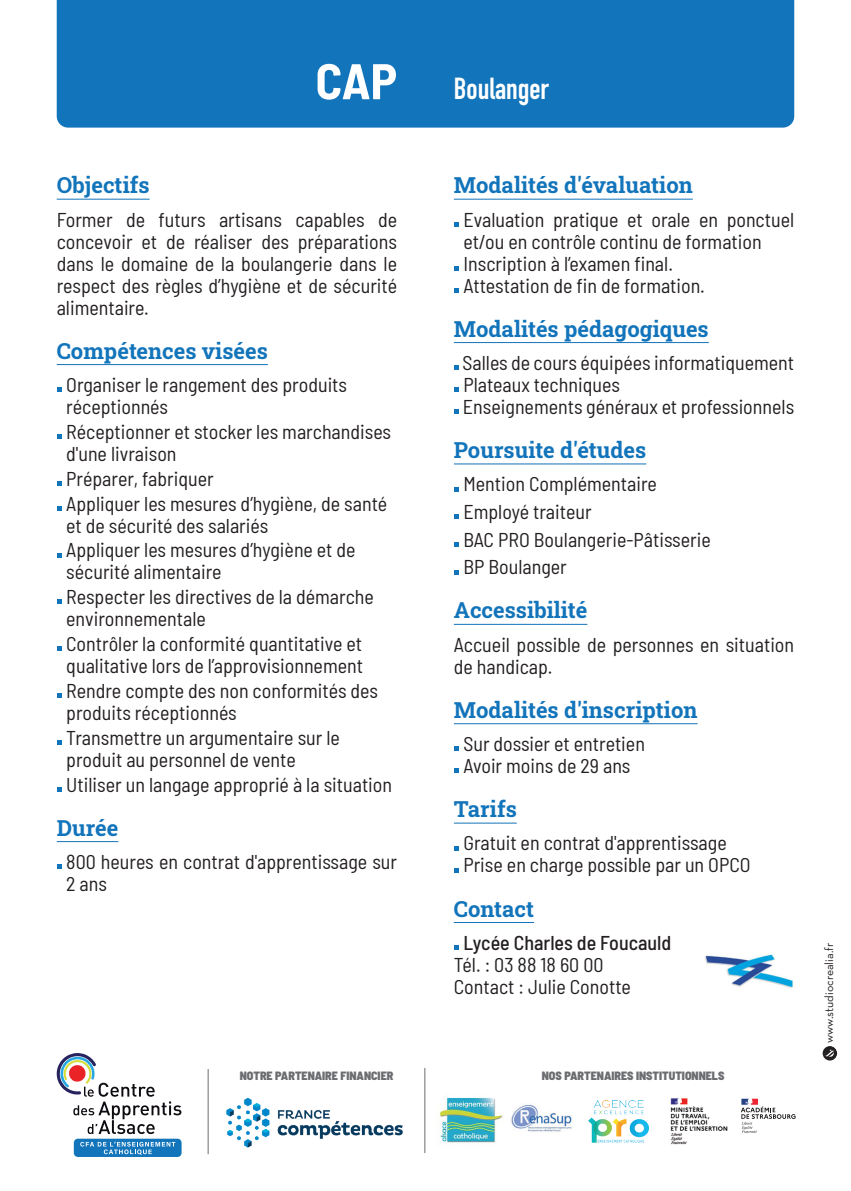
<style>
.page{position:relative;width:851px;height:1191px;background:#fff}
.page>*{position:absolute;margin:0;border:0;box-sizing:border-box;transform-origin:0 0}
.t1{font:700 semi-condensed 50px "Barlow";color:#fff}
.t2{font:700 30px "DIN Condensed";color:#fff}
.t3{font:22px "Roboto Slab";color:#1274ba}
.t4{font:semi-condensed 20px/22px "Barlow";color:#231f20}
.t5{font:500 semi-condensed 20px "Barlow";color:#231f20}
.t6{font:900 semi-condensed 12px "Barlow";color:#6c6d70}
.t7{font:12px "Neutra Text";color:#231f20}
</style>
<div class="page">
<hr style="left:57px;top:199px;width:93px;height:1px;background:#1274ba">
<hr style="left:57px;top:364px;width:211px;height:1px;background:#1274ba">
<hr style="left:57px;top:841px;width:61px;height:1px;background:#1274ba">
<svg style="left:57px;top:387px;width:4px;height:5px"></svg>
<svg style="left:57px;top:434px;width:4px;height:5px"></svg>
<svg style="left:57px;top:481px;width:4px;height:4px"></svg>
<svg style="left:57px;top:506px;width:4px;height:4px"></svg>
<svg style="left:57px;top:553px;width:4px;height:4px"></svg>
<svg style="left:57px;top:599px;width:4px;height:5px"></svg>
<svg style="left:57px;top:646px;width:4px;height:5px"></svg>
<svg style="left:57px;top:693px;width:4px;height:5px"></svg>
<svg style="left:57px;top:740px;width:4px;height:4px"></svg>
<svg style="left:57px;top:787px;width:4px;height:4px"></svg>
<svg style="left:57px;top:864px;width:4px;height:5px"></svg>
<hr style="left:454px;top:199px;width:238px;height:1px;background:#1274ba">
<hr style="left:454px;top:342px;width:254px;height:1px;background:#1274ba">
<hr style="left:454px;top:463px;width:192px;height:1px;background:#1274ba">
<hr style="left:454px;top:624px;width:133px;height:1px;background:#1274ba">
<hr style="left:454px;top:723px;width:243px;height:1px;background:#1274ba">
<hr style="left:454px;top:822px;width:62px;height:1px;background:#1274ba">
<hr style="left:454px;top:922px;width:80px;height:1px;background:#1274ba">
<svg style="left:454px;top:222px;width:4px;height:4px"></svg>
<svg style="left:454px;top:266px;width:4px;height:4px"></svg>
<svg style="left:454px;top:288px;width:4px;height:4px"></svg>
<svg style="left:454px;top:365px;width:4px;height:5px"></svg>
<svg style="left:454px;top:387px;width:4px;height:5px"></svg>
<svg style="left:454px;top:409px;width:4px;height:5px"></svg>
<svg style="left:454px;top:487px;width:4px;height:4px"></svg>
<svg style="left:454px;top:514px;width:4px;height:5px"></svg>
<svg style="left:454px;top:542px;width:4px;height:4px"></svg>
<svg style="left:454px;top:570px;width:4px;height:4px"></svg>
<svg style="left:454px;top:746px;width:4px;height:5px"></svg>
<svg style="left:454px;top:768px;width:4px;height:5px"></svg>
<svg style="left:454px;top:846px;width:4px;height:4px"></svg>
<svg style="left:454px;top:868px;width:4px;height:4px"></svg>
<svg style="left:454px;top:945px;width:4px;height:5px"></svg>
<div style="left:57px;top:0;width:737px;height:128px;background:#1274ba"></div>
<img style="left:705px;top:954px;width:88px;height:34px">
<img style="left:822px;top:1046px;width:15px;height:14px;border-radius:7px">
<div style="left:74px;top:1138px;width:107px;height:19px;background:#1274ba;border-radius:4px"></div>
<svg style="left:80px;top:1141px;width:95px;height:14px"></svg>
<svg style="left:57px;top:1053px;width:124px;height:81px"></svg>
<svg style="left:741px;top:1098px;width:54px;height:35px"></svg>
<img style="left:226px;top:1097px;width:176px;height:50px">
<hr style="left:424px;top:1068px;width:1px;height:85px;background:#6c6d70">
<hr style="left:207px;top:1069px;width:1px;height:85px;background:#6c6d70">
<img style="left:437px;top:1097px;width:66px;height:46px">
<img style="left:511px;top:1105px;width:61px;height:27px">
<img style="left:588px;top:1100px;width:60px;height:42px">
<img style="left:670px;top:1098px;width:58px;height:47px">
<p class="t1" style="left:315px;top:45px;width:83px">CAP</p>
<p class="t3" style="left:57px;top:170px;width:94px">Objectifs</p>
<p class="t4" style="left:57px;top:207px;width:342px;text-align:justify">Former de futurs artisans capables de concevoir et de réaliser des préparations dans le domaine de la boulangerie dans le respect des règles d’hygiène et de sécurité alimentaire.</p>
<p class="t3" style="left:57px;top:335px;width:212px">Compétences visées</p>
<p class="t4" style="left:66px;top:372px;width:282px">Organiser le rangement des produits réceptionnés</p>
<p class="t4" style="left:66px;top:419px;width:326px">Réceptionner et stocker les marchandises d'une livraison</p>
<p class="t4" style="left:66px;top:466px;width:149px">Préparer, fabriquer</p>
<p class="t4" style="left:66px;top:491px;width:322px">Appliquer les mesures d’hygiène, de santé et de sécurité des salariés</p>
<p class="t4" style="left:66px;top:537px;width:291px">Appliquer les mesures d’hygiène et de sécurité alimentaire</p>
<p class="t4" style="left:66px;top:584px;width:309px">Respecter les directives de la démarche environnementale</p>
<p class="t4" style="left:66px;top:631px;width:298px">Contrôler la conformité quantitative et qualitative lors de l’approvisionnement</p>
<p class="t4" style="left:66px;top:678px;width:313px">Rendre compte des non conformités des produits réceptionnés</p>
<p class="t4" style="left:66px;top:725px;width:275px">Transmettre un argumentaire sur le produit au personnel de vente</p>
<p class="t4" style="left:66px;top:772px;width:327px">Utiliser un langage approprié à la situation</p>
<p class="t3" style="left:57px;top:812px;width:63px">Durée</p>
<p class="t4" style="left:66px;top:849px;width:332px">800 heures en contrat d'apprentissage sur<br>2 ans</p>
<p class="t2" style="left:454px;top:68px;width:97px">Boulanger</p>
<p class="t3" style="left:454px;top:170px;width:240px">Modalités d'évaluation</p>
<p class="t4" style="left:463px;top:207px;width:332px">Evaluation pratique et orale en ponctuel et/ou en contrôle continu de formation</p>
<p class="t4" style="left:463px;top:251px;width:211px">Inscription à l’examen final.</p>
<p class="t4" style="left:463px;top:273px;width:243px">Attestation de fin de formation.</p>
<p class="t3" style="left:454px;top:313px;width:256px">Modalités pédagogiques</p>
<p class="t4" style="left:462px;top:350px;width:333px">Salles de cours équipées informatiquement</p>
<p class="t4" style="left:463px;top:372px;width:158px">Plateaux techniques</p>
<p class="t4" style="left:463px;top:394px;width:333px">Enseignements généraux et professionnels</p>
<p class="t3" style="left:454px;top:435px;width:194px">Poursuite d'études</p>
<p class="t4" style="left:463px;top:471px;width:195px">Mention Complémentaire</p>
<p class="t4" style="left:463px;top:499px;width:130px">Employé traiteur</p>
<p class="t4" style="left:463px;top:527px;width:249px">BAC PRO Boulangerie-Pâtisserie</p>
<p class="t4" style="left:463px;top:554px;width:105px">BP Boulanger</p>
<p class="t3" style="left:454px;top:595px;width:135px">Accessibilité</p>
<p class="t4" style="left:454px;top:632px;width:342px">Accueil possible de personnes en situation de handicap.</p>
<p class="t3" style="left:454px;top:694px;width:245px">Modalités d'inscription</p>
<p class="t4" style="left:463px;top:731px;width:183px">Sur dossier et entretien</p>
<p class="t4" style="left:463px;top:753px;width:169px">Avoir moins de 29 ans</p>
<p class="t3" style="left:454px;top:794px;width:64px">Tarifs</p>
<p class="t4" style="left:463px;top:831px;width:265px">Gratuit en contrat d'apprentissage</p>
<p class="t4" style="left:463px;top:853px;width:289px">Prise en charge possible par un OPCO</p>
<p class="t3" style="left:454px;top:893px;width:82px">Contact</p>
<p class="t5" style="left:463px;top:928px;width:209px">Lycée Charles de Foucauld</p>
<p class="t4" style="left:454px;top:952px;width:151px">Tél. : 03 88 18 60 00</p>
<p class="t4" style="left:454px;top:974px;width:178px">Contact : Julie Conotte</p>
<p class="t6" style="left:240px;top:1066px;width:155px">NOTRE PARTENAIRE FINANCIER</p>
<p class="t6" style="left:541px;top:1066px;width:184px">NOS PARTENAIRES INSTITUTIONNELS</p>
<p class="t7" style="left:821px;top:1043px;width:101px;rotate:-90deg">www.studiocrealia.fr</p>
</div>
